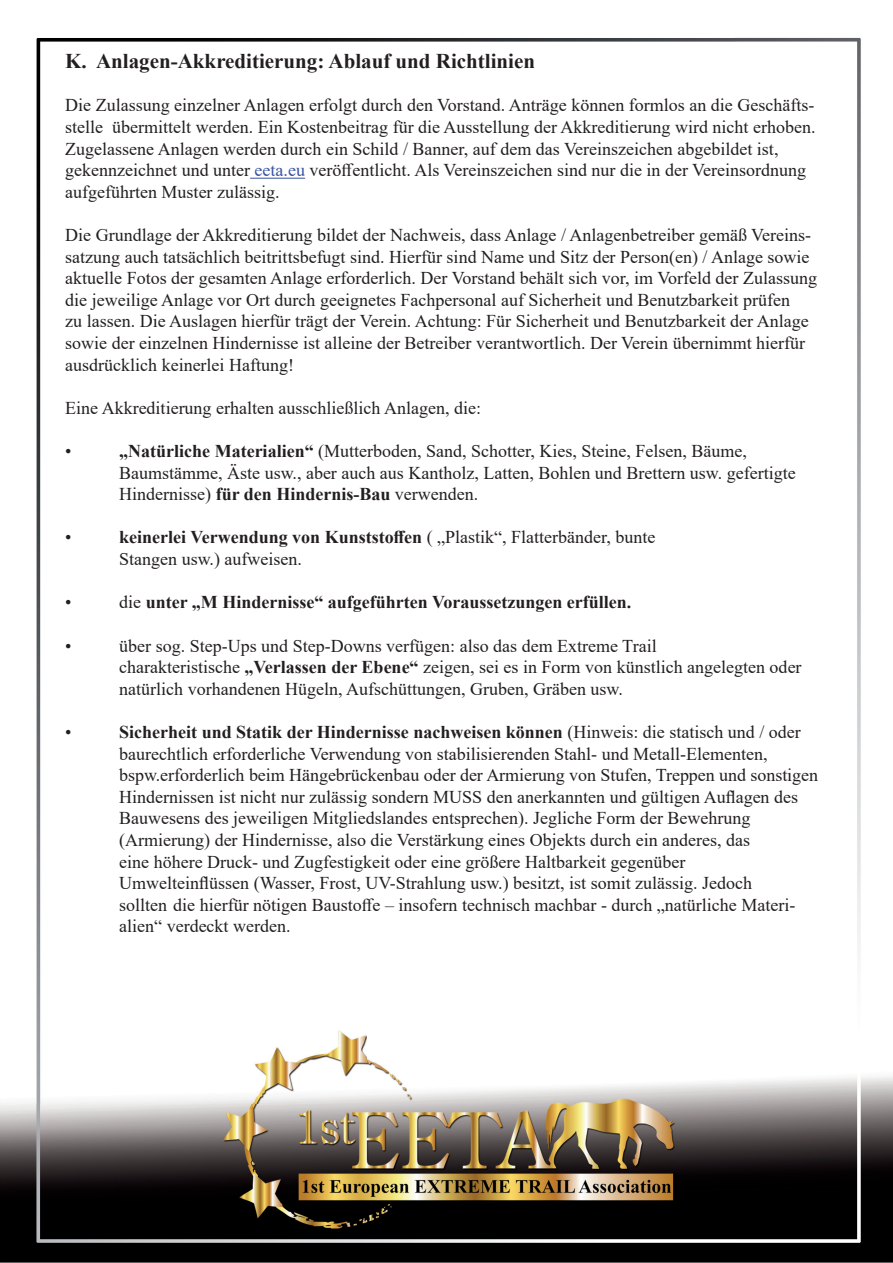
<style>
.page{position:relative;width:893px;height:1263px;background:#fff}
.page>*{position:absolute;margin:0;border:0;box-sizing:border-box;transform-origin:0 0}
.t1{font:700 21px "Times New Roman";color:#231f20}
.t2{font:18px/21.6px "Times New Roman";color:#231f20}
.t3{font:700 18px "Times New Roman";color:#231f20}
.s1{color:#3853a3}
.s2{font-weight:700}
.s3{font-weight:400}
</style>
<div class="page">
<img style="left:0;top:37px;width:893px;height:1226px">
<hr style="left:250px;top:178px;width:55px;height:1px;background:#3853a3">
<p class="t1" style="left:65px;top:46px;width:471px">K. Anlagen-Akkreditierung: Ablauf und Richtlinien</p>
<p class="t2" style="left:65px;top:94px;width:752px">Die Zulassung einzelner Anlagen erfolgt durch den Vorstand. Anträge können formlos an die Geschäfts&shy;stelle übermittelt werden. Ein Kostenbeitrag für die Ausstellung der Akkreditierung wird nicht erhoben.<br>Zugelassene Anlagen werden durch ein Schild / Banner, auf dem das Vereinszeichen abgebildet ist, gekennzeichnet und unter <span class="s1">eeta.eu</span> veröffentlicht. Als Vereinszeichen sind nur die in der Vereinsordnung aufgeführten Muster zulässig.</p>
<p class="t2" style="left:65px;top:224px;width:753px">Die Grundlage der Akkreditierung bildet der Nachweis, dass Anlage / Anlagenbetreiber gemäß Vereins&shy;satzung auch tatsächlich beitrittsbefugt sind. Hierfür sind Name und Sitz der Person(en) / Anlage sowie aktuelle Fotos der gesamten Anlage erforderlich. Der Vorstand behält sich vor, im Vorfeld der Zulassung die jeweilige Anlage vor Ort durch geeignetes Fachpersonal auf Sicherheit und Benutzbarkeit prüfen<br>zu lassen. Die Auslagen hierfür trägt der Verein. Achtung: Für Sicherheit und Benutzbarkeit der Anlage sowie der einzelnen Hindernisse ist alleine der Betreiber verantwortlich. Der Verein übernimmt hierfür ausdrücklich keinerlei Haftung!</p>
<p class="t2" style="left:65px;top:396px;width:417px">Eine Akkreditierung erhalten ausschließlich Anlagen, die:</p>
<p class="t2" style="left:65px;top:440px;width:8px">•</p>
<p class="t2" style="left:119px;top:440px;width:678px"><span class="s2">„Natürliche Materialien“</span> (Mutterboden, Sand, Schotter, Kies, Steine, Felsen, Bäume,<br>Baumstämme, Äste usw., aber auch aus Kantholz, Latten, Bohlen und Brettern usw. gefertigte<br>Hindernisse) <span class="s2">für den Hindernis-Bau</span> verwenden.</p>
<p class="t2" style="left:65px;top:526px;width:8px">•</p>
<p class="t2" style="left:119px;top:526px;width:538px"><span class="s2">keinerlei Verwendung von Kunststoffen</span> ( „Plastik“, Flatterbänder, bunte<br>Stangen usw.) aufweisen.</p>
<p class="t2" style="left:65px;top:591px;width:8px">•</p>
<p class="t3" style="left:119px;top:589px;width:514px"><span class="s3">die</span> unter „M Hindernisse“ aufgeführten Voraussetzungen erfüllen.</p>
<p class="t2" style="left:65px;top:634px;width:8px">•</p>
<p class="t2" style="left:119px;top:634px;width:684px">über sog. Step-Ups und Step-Downs verfügen: also das dem Extreme Trail<br>charakteristische <span class="s2">„Verlassen der Ebene“</span> zeigen, sei es in Form von künstlich angelegten oder natürlich vorhandenen Hügeln, Aufschüttungen, Gruben, Gräben usw.</p>
<p class="t2" style="left:65px;top:720px;width:8px">•</p>
<p class="t2" style="left:119px;top:720px;width:700px"><span class="s2">Sicherheit und Statik der Hindernisse nachweisen können</span> (Hinweis: die statisch und / oder baurechtlich erforderliche Verwendung von stabilisierenden Stahl- und Metall-Elementen, bspw.erforderlich beim Hängebrückenbau oder der Armierung von Stufen, Treppen und sonstigen Hindernissen ist nicht nur zulässig sondern MUSS den anerkannten und gültigen Auflagen des Bauwesens des jeweiligen Mitgliedslandes entsprechen). Jegliche Form der Bewehrung (Armierung) der Hindernisse, also die Verstärkung eines Objekts durch ein anderes, das<br>eine höhere Druck- und Zugfestigkeit oder eine größere Haltbarkeit gegenüber Umwelteinflüssen (Wasser, Frost, UV-Strahlung usw.) besitzt, ist somit zulässig. Jedoch<br>sollten die hierfür nötigen Baustoffe – insofern technisch machbar - durch „natürliche Materi&shy;alien“ verdeckt werden.</p>
</div>
